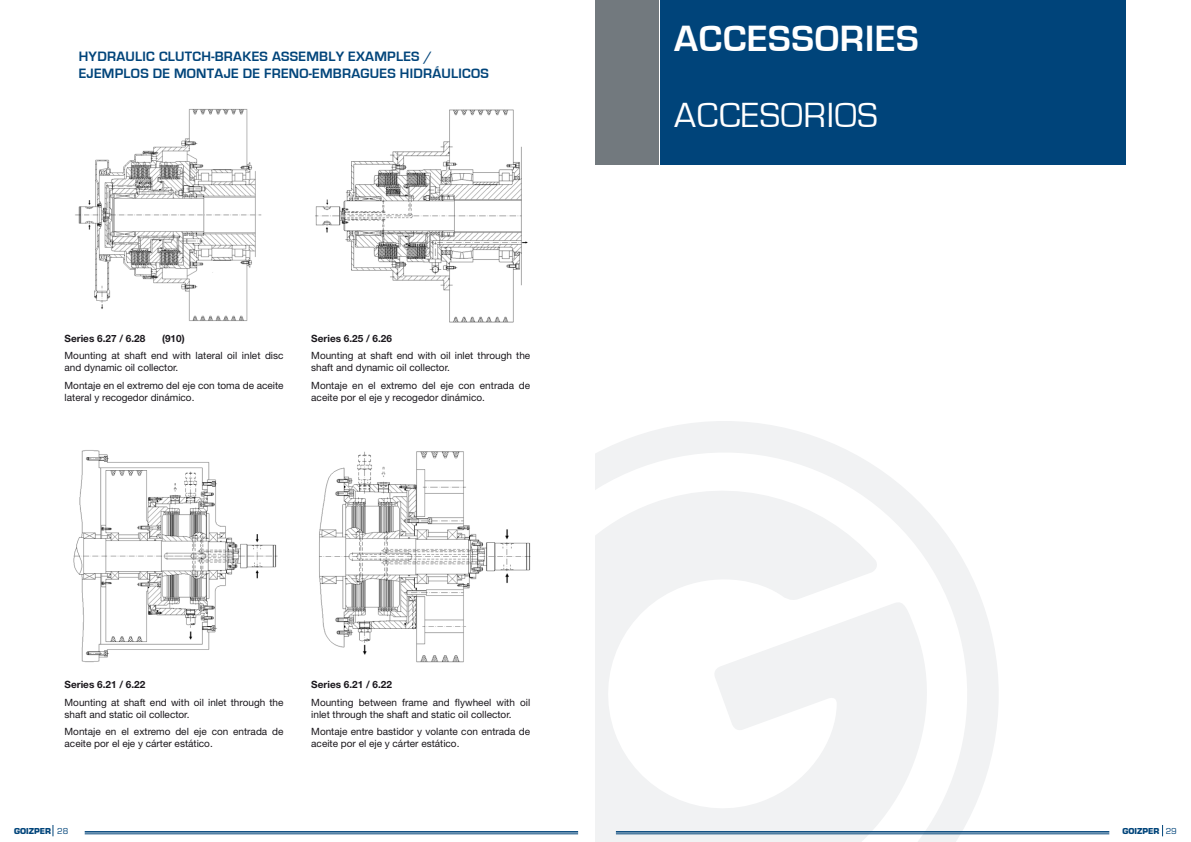
<style>
.page{position:relative;width:1191px;height:842px;background:#fff}
.page>*{position:absolute;margin:0;border:0;box-sizing:border-box;transform-origin:0 0}
.t1{font:700 37.7px "Eurostile";letter-spacing:.02em;color:#fff}
.t2{font:36px "Eurostile";letter-spacing:.02em;color:#fff}
.t3{font:700 14px/16.8px "Eurostile";letter-spacing:.02em;color:#00447a}
.t4{font:10px/12px "Helvetica Neue LT Std";color:#1a171c}
.t5{font:700 10px "Helvetica Neue LT Std";color:#1a171c}
.t6{font:700 8px "Eurostile LT Std";color:#00447a}
.s1{font-weight:400}
</style>
<div class="page">
<img style="left:75px;top:109px;width:187px;height:212px">
<img style="left:315px;top:109px;width:213px;height:214px">
<img style="left:319px;top:451px;width:212px;height:212px">
<img style="left:73px;top:450px;width:205px;height:213px">
<svg style="left:595px;top:421px;width:427px;height:421px"></svg>
<div style="left:595px;top:0;width:64px;height:164px;background:#72797e"></div>
<div style="left:660px;top:0;width:466px;height:164px;background:#00447a"></div>
<hr style="left:616px;top:833px;width:493px;height:1px;background:#00447a">
<hr style="left:616px;top:831px;width:493px;height:1px;background:#00447a">
<hr style="left:85px;top:833px;width:493px;height:1px;background:#00447a">
<hr style="left:85px;top:831px;width:493px;height:1px;background:#00447a">
<h3 class="t3" style="left:79px;top:48px;width:412px">HYDRAULIC CLUTCH-BRAKES ASSEMBLY EXAMPLES /<br>EJEMPLOS DE MONTAJE DE FRENO-EMBRAGUES HIDRÁULICOS</h3>
<p class="t5" style="left:65px;top:332px;width:82px">Series 6.27 / 6.28</p>
<p class="t5" style="left:162px;top:332px;width:24px">(910)</p>
<p class="t4" style="left:65px;top:350px;width:220px">Mounting at shaft end with lateral oil inlet disc and dynamic oil collector.</p>
<p class="t4" style="left:65px;top:379px;width:220px">Montaje en el extremo del eje con toma de aceite lateral y recogedor dinámico.</p>
<p class="t5" style="left:311px;top:332px;width:82px">Series 6.25 / 6.26</p>
<p class="t4" style="left:311px;top:350px;width:220px">Mounting at shaft end with oil inlet through the shaft and dynamic oil collector.</p>
<p class="t4" style="left:311px;top:379px;width:220px">Montaje en el extremo del eje con entrada de aceite por el eje y recogedor dinámico.</p>
<p class="t5" style="left:65px;top:678px;width:82px">Series 6.21 / 6.22</p>
<p class="t4" style="left:65px;top:696px;width:220px">Mounting at shaft end with oil inlet through the shaft and static oil collector.</p>
<p class="t4" style="left:65px;top:726px;width:220px">Montaje en el extremo del eje con entrada de aceite por el eje y cárter estático.</p>
<p class="t5" style="left:311px;top:678px;width:82px">Series 6.21 / 6.22</p>
<p class="t4" style="left:311px;top:696px;width:220px">Mounting between frame and flywheel with oil inlet through the shaft and static oil collector.</p>
<p class="t4" style="left:311px;top:726px;width:220px">Montaje entre bastidor y volante con entrada de aceite por el eje y cárter estático.</p>
<h1 class="t1" style="left:674px;top:18px;width:246px">ACCESSORIES</h1>
<h2 class="t2" style="left:674px;top:95px;width:205px">ACCESORIOS</h2>
<p class="t6" style="left:14px;top:826px;width:56px">GOIZPER <span class="s1">28</span></p>
<p class="t6" style="left:1122px;top:826px;width:56px">GOIZPER <span class="s1">29</span></p>
</div>
